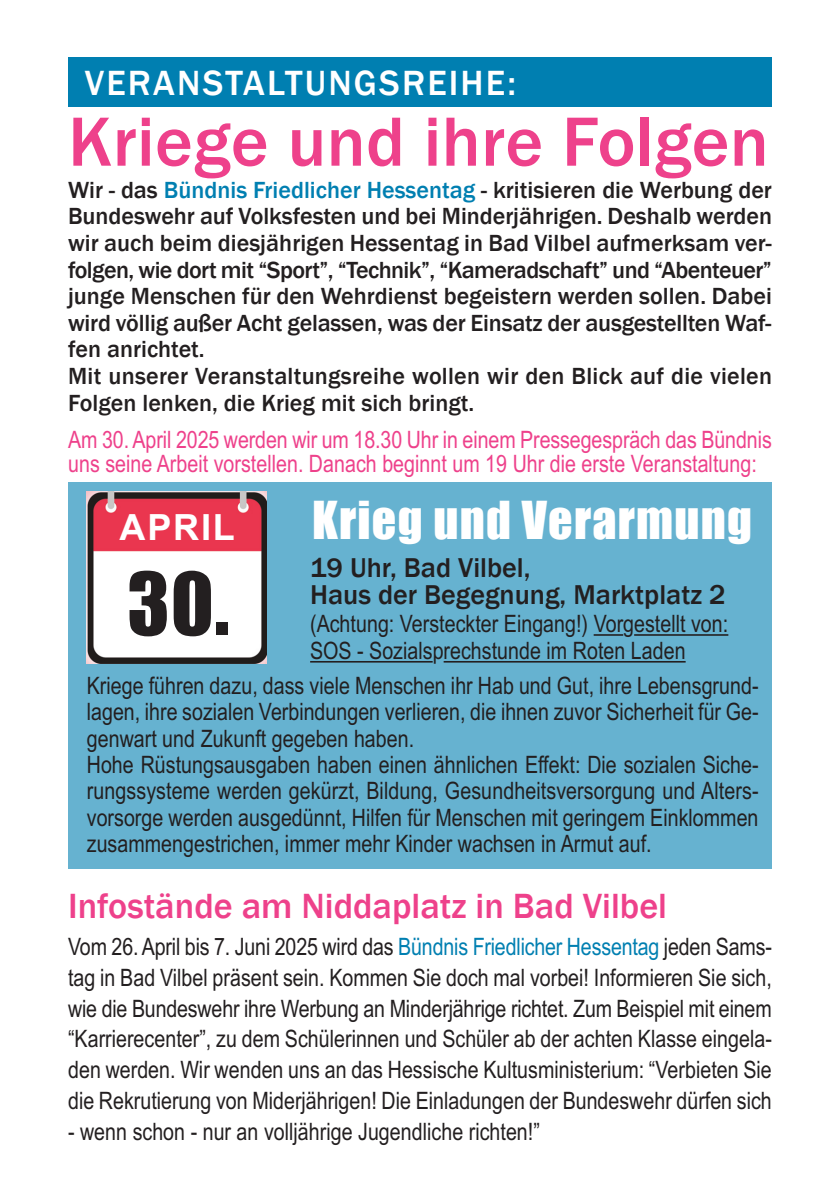
<style>
.page{position:relative;width:840px;height:1191px;background:#fff}
.page>*{position:absolute;margin:0;border:0;box-sizing:border-box;transform-origin:0 0}
.t1{font:80px "Impact";color:#231f20}
.t2{font:500 72px "Franklin Gothic";letter-spacing:.005em;color:#ee418b}
.t3{font:48px "Impact";letter-spacing:.025em;color:#fff}
.t4{font:500 36px "Franklin Gothic";color:#ee418b}
.t5{font:500 36px "Franklin Gothic";letter-spacing:.06em;color:#fff}
.t6{font:700 36px "Arial";letter-spacing:.05em;color:#fff}
.t7{font:500 28px "Franklin Gothic";color:#231f20}
.t8{font:24px/26.4px "Arial Narrow";color:#231f20;text-align:justify}
.t9{font:500 24px/26.6px "Franklin Gothic";color:#231f20;text-align:justify}
.t10{font:24px/24.8px "Arial Narrow";color:#ee418b}
.s1{color:#007fb1}
</style>
<div class="page">
<div style="left:68px;top:57px;width:703px;height:50px;background:#007fb1"></div>
<div style="left:68px;top:482px;width:703px;height:387px;background:#66b2d0"></div>
<img style="left:87px;top:491px;width:179px;height:172px">
<hr style="left:593px;top:634px;width:30px;height:2px;background:#231f20">
<hr style="left:633px;top:634px;width:95px;height:2px;background:#231f20">
<hr style="left:310px;top:661px;width:122px;height:1px;background:#231f20">
<hr style="left:443px;top:661px;width:242px;height:1px;background:#231f20">
<p class="t5" style="left:85px;top:62px;width:432px">VERANSTALTUNGSREIHE:</p>
<p class="t2" style="left:68px;top:100px;width:701px">Kriege und ihre Folgen</p>
<p class="t9" style="left:68px;top:176px;width:705px">Wir - das <span class="s1">Bündnis Friedlicher Hessentag</span> - kritisieren die Werbung der Bundeswehr auf Volksfesten und bei Minderjährigen. Deshalb werden wir auch beim diesjährigen Hessentag in Bad Vilbel aufmerksam ver&shy;folgen, wie dort mit “Sport”, “Technik”, “Kameradschaft” und “Abenteuer” junge Menschen für den Wehrdienst begeistern werden sollen. Dabei wird völlig außer Acht gelassen, was der Einsatz der ausgestellten Waf&shy;fen anrichtet.</p>
<p class="t9" style="left:68px;top:362px;width:705px">Mit unserer Veranstaltungsreihe wollen wir den Blick auf die vielen<br>Folgen lenken, die Krieg mit sich bringt.</p>
<p class="t10" style="left:68px;top:429px;width:704px">Am 30. April 2025 werden wir um 18.30 Uhr in einem Pressegespräch das Bündnis uns seine Arbeit vorstellen. Danach beginnt um 19 Uhr die erste Veranstaltung:</p>
<p class="t6" style="left:119px;top:507px;width:117px">APRIL</p>
<p class="t1" style="left:127px;top:554px;width:104px">30.</p>
<p class="t3" style="left:312px;top:491px;width:441px">Krieg und Verarmung</p>
<p class="t7" style="left:310px;top:551px;width:222px">19 Uhr, Bad Vilbel,</p>
<p class="t7" style="left:310px;top:578px;width:416px">Haus der Begegnung, Marktplatz 2</p>
<p class="t8" style="left:310px;top:613px;width:419px">(Achtung: Versteckter Eingang!) Vorgestellt von:</p>
<p class="t8" style="left:310px;top:640px;width:377px">SOS - Sozialsprechstunde im Roten Laden</p>
<p class="t8" style="left:87px;top:674px;width:673px">Kriege führen dazu, dass viele Menschen ihr Hab und Gut, ihre Lebensgrund&shy;lagen, ihre sozialen Verbindungen verlieren, die ihnen zuvor Sicherheit für Ge&shy;genwart und Zukunft gegeben haben.</p>
<p class="t8" style="left:87px;top:753px;width:673px">Hohe Rüstungsausgaben haben einen ähnlichen Effekt: Die sozialen Siche&shy;rungssysteme werden gekürzt, Bildung, Gesundheitsversorgung und Alters&shy;vorsorge werden ausgedünnt, Hilfen für Menschen mit geringem Einklommen zusammengestrichen, immer mehr Kinder wachsen in Armut auf.</p>
<p class="t4" style="left:68px;top:885px;width:600px">Infostände am Niddaplatz in Bad Vilbel</p>
<p class="t8" style="left:68px;top:933px;width:704px;line-height:30.8px">Vom 26. April bis 7. Juni 2025 wird das <span class="s1">Bündnis Friedlicher Hessentag</span> jeden Sams&shy;tag in Bad Vilbel präsent sein. Kommen Sie doch mal vorbei! Informieren Sie sich, wie die Bundeswehr ihre Werbung an Minderjährige richtet. Zum Beispiel mit einem “Karrierecenter”, zu dem Schülerinnen und Schüler ab der achten Klasse eingela&shy;den werden. Wir wenden uns an das Hessische Kultusministerium: “Verbieten Sie die Rekrutierung von Miderjährigen! Die Einladungen der Bundeswehr dürfen sich</p>
<p class="t8" style="left:68px;top:1120px;width:473px">- wenn schon - nur an volljährige Jugendliche richten!”</p>
</div>
